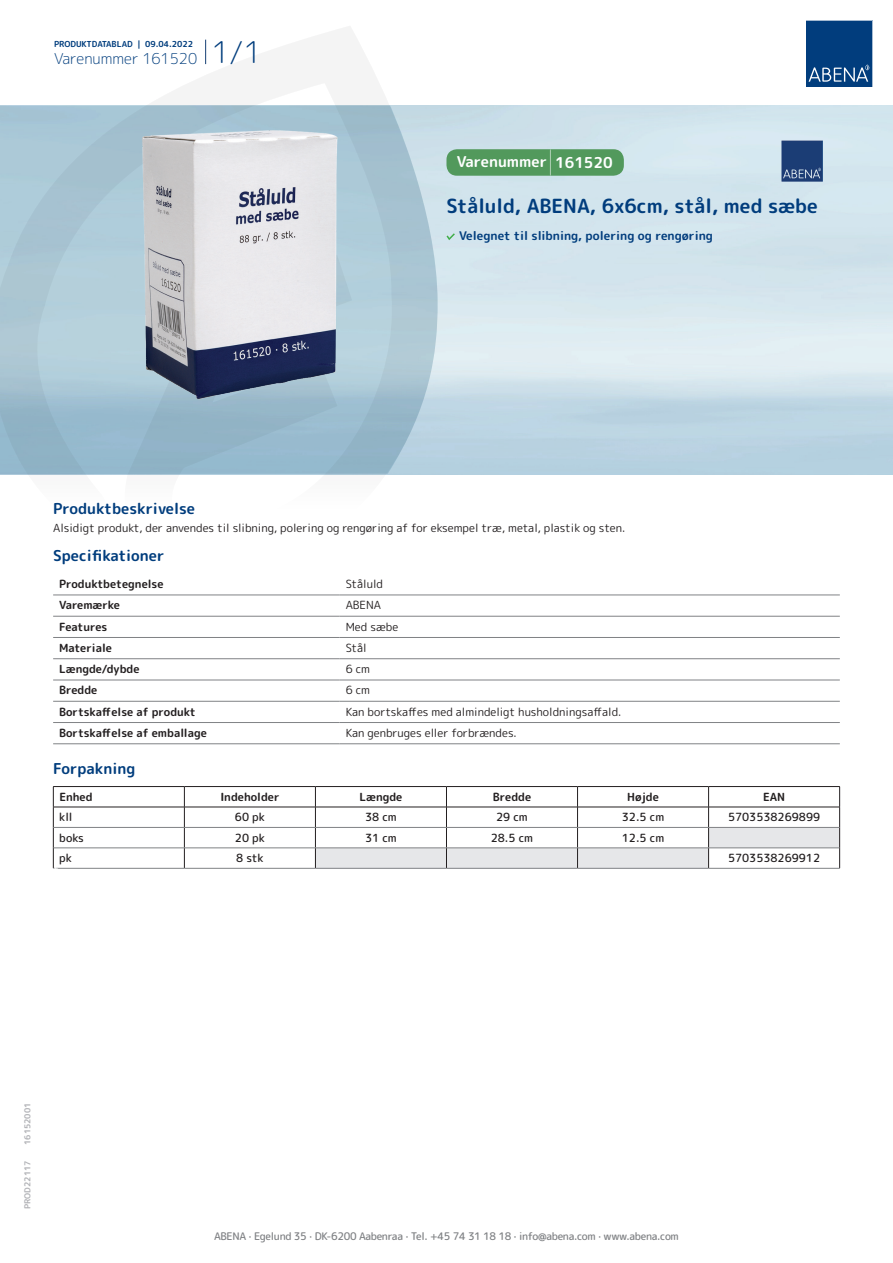
<style>
.page{position:relative;width:893px;height:1263px;background:#fff}
.page>*{position:absolute;margin:0;border:0;box-sizing:border-box;transform-origin:0 0}
.t1{font:700 19.5px "Rounded Mplus 1 c";color:#013d7d}
.t2{font:700 15px "Rounded Mplus 1 c";color:#013d7d}
.t3{font:300 15px "Rounded Mplus 1 c";color:#013d7d}
.t4{font:700 15px "Rounded Mplus 1 c";color:#fff}
.t5{font:700 12px "Rounded Mplus 1 c";color:#013d7d}
.t6{font:11.25px "Rounded Mplus 1 c";color:#231f20}
.t7{font:700 11.25px "Rounded Mplus 1 c";color:#231f20}
.t8{font:500 11.25px "Rounded Mplus 1 c";color:#231f20}
.t9{font:500 10.5px "Rounded Mplus 1 c";letter-spacing:-.03em;color:#808285}
.t10{font:700 10.5px "Rounded Mplus 1 c";color:#fff}
.t11{font:700 8.25px "Rounded Mplus 1 c";color:#013d7d}
.t12{font:700 8.25px "Rounded Mplus 1 c";color:#b2b3b7}
.s1{font-size:30px}
.s2{font-size:25.5px}
</style>
<div class="page">
<img style="left:439px;top:106px;width:454px;height:368px">
<svg style="left:0;top:26px;width:439px;height:569px"></svg>
<svg style="left:0;top:106px;width:438px;height:368px;background:#a6c4d3"></svg>
<svg style="left:205px;top:40px;width:1px;height:24px"></svg>
<svg style="left:806px;top:20px;width:67px;height:67px;background:#144b86"></svg>
<img style="left:139px;top:127px;width:200px;height:275px">
<hr style="left:53px;top:595px;width:287px;height:1px;background:#808285">
<hr style="left:340px;top:595px;width:500px;height:1px;background:#808285">
<hr style="left:53px;top:616px;width:287px;height:1px;background:#808285">
<hr style="left:340px;top:616px;width:500px;height:1px;background:#808285">
<hr style="left:53px;top:637px;width:287px;height:1px;background:#808285">
<hr style="left:340px;top:637px;width:500px;height:1px;background:#808285">
<hr style="left:53px;top:658px;width:287px;height:1px;background:#808285">
<hr style="left:340px;top:658px;width:500px;height:1px;background:#808285">
<hr style="left:53px;top:680px;width:287px;height:1px;background:#808285">
<hr style="left:340px;top:680px;width:500px;height:1px;background:#808285">
<hr style="left:53px;top:701px;width:287px;height:1px;background:#808285">
<hr style="left:340px;top:701px;width:500px;height:1px;background:#808285">
<hr style="left:53px;top:722px;width:287px;height:1px;background:#808285">
<hr style="left:340px;top:722px;width:500px;height:1px;background:#808285">
<hr style="left:53px;top:743px;width:287px;height:1px;background:#808285">
<hr style="left:340px;top:743px;width:500px;height:1px;background:#808285">
<hr style="left:53px;top:786px;width:131px;height:1px;background:#231f20">
<hr style="left:184px;top:786px;width:131px;height:1px;background:#231f20">
<hr style="left:315px;top:786px;width:131px;height:1px;background:#231f20">
<hr style="left:446px;top:786px;width:131px;height:1px;background:#231f20">
<hr style="left:577px;top:786px;width:132px;height:1px;background:#231f20">
<hr style="left:709px;top:786px;width:131px;height:1px;background:#231f20">
<hr style="left:53px;top:807px;width:131px;height:1px;background:#231f20">
<hr style="left:184px;top:807px;width:131px;height:1px;background:#231f20">
<svg style="left:53px;top:787px;width:1px;height:81px"></svg>
<svg style="left:184px;top:787px;width:1px;height:81px"></svg>
<svg style="left:315px;top:787px;width:525px;height:81px"></svg>
<hr style="left:54px;top:827px;width:130px;height:1px;background:#808285">
<hr style="left:184px;top:827px;width:131px;height:1px;background:#808285">
<hr style="left:315px;top:827px;width:131px;height:1px;background:#808285">
<hr style="left:446px;top:827px;width:131px;height:1px;background:#808285">
<hr style="left:577px;top:827px;width:132px;height:1px;background:#808285">
<hr style="left:709px;top:827px;width:130px;height:1px;background:#808285">
<hr style="left:54px;top:848px;width:130px;height:1px;background:#808285">
<hr style="left:184px;top:848px;width:131px;height:1px;background:#808285">
<hr style="left:315px;top:848px;width:131px;height:1px;background:#808285">
<hr style="left:446px;top:848px;width:131px;height:1px;background:#808285">
<hr style="left:577px;top:848px;width:132px;height:1px;background:#808285">
<hr style="left:709px;top:848px;width:130px;height:1px;background:#808285">
<hr style="left:53px;top:868px;width:131px;height:1px;background:#808285">
<hr style="left:184px;top:868px;width:131px;height:1px;background:#808285">
<hr style="left:315px;top:868px;width:131px;height:1px;background:#808285">
<hr style="left:446px;top:868px;width:131px;height:1px;background:#808285">
<hr style="left:577px;top:868px;width:132px;height:1px;background:#808285">
<hr style="left:709px;top:868px;width:131px;height:1px;background:#808285">
<svg style="left:446px;top:233px;width:9px;height:7px"></svg>
<div style="left:446px;top:149px;width:178px;height:27px;background:#52995c;border-radius:10px"></div>
<img style="left:781px;top:140px;width:41px;height:42px">
<p class="t11" style="left:54px;top:38px;width:141px">PRODUKTDATABLAD | 09.04.2022</p>
<h2 class="t3" style="left:54px;top:48px;width:209px">Varenummer 161520 <span class="s1">1/1</span></h2>
<h2 class="t4" style="left:457px;top:151px;width:157px">Varenummer <span class="s2">|</span> 161520</h2>
<h1 class="t1" style="left:446px;top:192px;width:373px">Ståluld, ABENA, 6x6cm, stål, med sæbe</h1>
<p class="t5" style="left:459px;top:227px;width:255px">Velegnet til slibning, polering og rengøring</p>
<h2 class="t2" style="left:53px;top:498px;width:143px">Produktbeskrivelse</h2>
<p class="t6" style="left:53px;top:520px;width:574px">Alsidigt produkt, der anvendes til slibning, polering og rengøring af for eksempel træ, metal, plastik og sten.</p>
<h2 class="t2" style="left:53px;top:545px;width:113px">Specifikationer</h2>
<p class="t7" style="left:59px;top:576px;width:106px">Produktbetegnelse</p>
<p class="t6" style="left:346px;top:576px;width:39px">Ståluld</p>
<p class="t7" style="left:59px;top:597px;width:62px">Varemærke</p>
<p class="t6" style="left:346px;top:597px;width:37px">ABENA</p>
<p class="t7" style="left:59px;top:618px;width:50px">Features</p>
<p class="t6" style="left:346px;top:618px;width:54px">Med sæbe</p>
<p class="t7" style="left:59px;top:640px;width:54px">Materiale</p>
<p class="t6" style="left:346px;top:640px;width:23px">Stål</p>
<p class="t7" style="left:59px;top:661px;width:82px">Længde/dybde</p>
<p class="t6" style="left:346px;top:661px;width:26px">6 cm</p>
<p class="t7" style="left:59px;top:682px;width:40px">Bredde</p>
<p class="t6" style="left:346px;top:682px;width:26px">6 cm</p>
<p class="t7" style="left:59px;top:704px;width:138px">Bortskaffelse af produkt</p>
<p class="t6" style="left:346px;top:704px;width:277px">Kan bortskaffes med almindeligt husholdningsaffald.</p>
<p class="t7" style="left:59px;top:725px;width:149px">Bortskaffelse af emballage</p>
<p class="t6" style="left:346px;top:725px;width:173px">Kan genbruges eller forbrændes.</p>
<h2 class="t2" style="left:53px;top:758px;width:84px">Forpakning</h2>
<p class="t7" style="left:59px;top:789px;width:35px">Enhed</p>
<p class="t7" style="left:220px;top:789px;width:61px">Indeholder</p>
<p class="t7" style="left:359px;top:789px;width:44px">Længde</p>
<p class="t7" style="left:493px;top:789px;width:40px">Bredde</p>
<p class="t7" style="left:627px;top:789px;width:33px">Højde</p>
<p class="t7" style="left:763px;top:789px;width:24px">EAN</p>
<p class="t8" style="left:59px;top:809px;width:15px">kll</p>
<p class="t8" style="left:235px;top:809px;width:31px">60 pk</p>
<p class="t8" style="left:365px;top:809px;width:33px">38 cm</p>
<p class="t8" style="left:496px;top:809px;width:33px">29 cm</p>
<p class="t8" style="left:622px;top:809px;width:44px">32.5 cm</p>
<p class="t8" style="left:728px;top:809px;width:94px">5703538269899</p>
<p class="t8" style="left:59px;top:830px;width:26px">boks</p>
<p class="t8" style="left:235px;top:830px;width:31px">20 pk</p>
<p class="t8" style="left:365px;top:830px;width:33px">31 cm</p>
<p class="t8" style="left:491px;top:830px;width:44px">28.5 cm</p>
<p class="t8" style="left:622px;top:830px;width:44px">12.5 cm</p>
<p class="t8" style="left:59px;top:850px;width:14px">pk</p>
<p class="t8" style="left:236px;top:850px;width:29px">8 stk</p>
<p class="t8" style="left:728px;top:850px;width:94px">5703538269912</p>
<p class="t10" style="left:53px;top:863px;width:7px">*</p>
<p class="t12" style="left:22px;top:1145px;width:44px;rotate:-90deg">16152001</p>
<p class="t12" style="left:22px;top:1209px;width:50px;rotate:-90deg">PROD22117</p>
<p class="t9" style="left:214px;top:1229px;width:466px">ABENA · Egelund 35 · DK-6200 Aabenraa · Tel. +45 74 31 18 18 · info@abena.com · www.abena.com</p>
</div>
